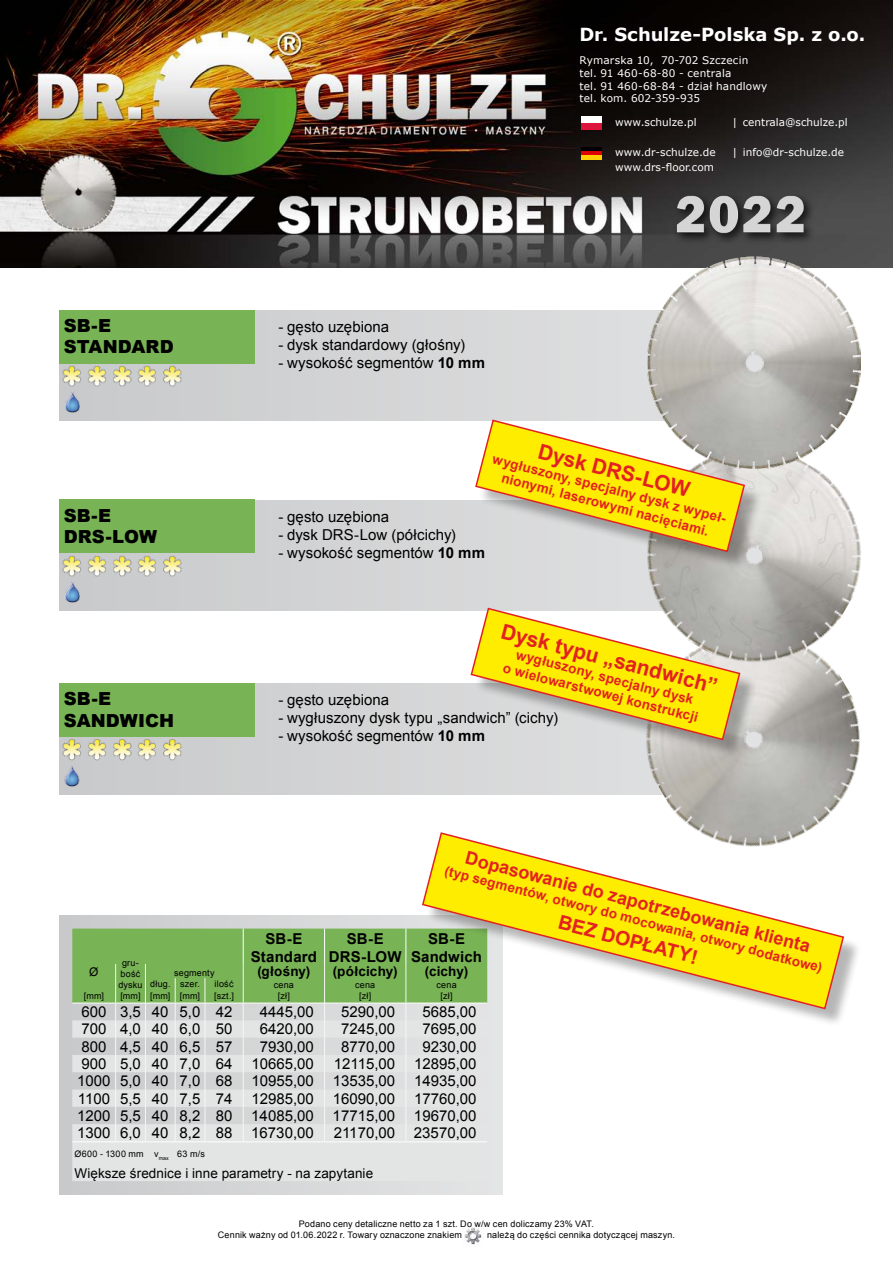
<style>
.page{position:relative;width:893px;height:1263px;background:#fff}
.page>*{position:absolute;margin:0;border:0;box-sizing:border-box;transform-origin:0 0}
.t1{font:700 21px "Arial";color:#e32121}
.t2{font:700 19.5px "Arial";color:#e32121}
.t3{font:900 18px/21.6px "Arial";letter-spacing:.005em;color:#000}
.t4{font:700 18px "Arial";color:#e32121}
.t5{font:700 18px "Verdana";letter-spacing:-.005em;color:#fff}
.t6{font:15px "Arial";color:#000}
.t7{font:700 15px/18px "Arial";letter-spacing:.01em;color:#000;text-align:center}
.t8{font:700 13.5px/16.2px "Arial";color:#e32121;text-align:center}
.t9{font:13.5px "Arial";letter-spacing:.005em;color:#000}
.t10{font:700 13.5px "Arial";letter-spacing:.01em;color:#000}
.t11{font:12px "Arial";color:#000}
.t12{font:10.5px/12.6px "Verdana";color:#fff}
.t13{font:9px/10.8px "Arial";letter-spacing:.02em;color:#000}
.s1{font-weight:700}
</style>
<div class="page">
<img style="left:0;top:0;width:893px;height:268px">
<div style="left:581px;top:147px;width:20px;height:12px;background:#000"></div>
<div style="left:581px;top:151px;width:20px;height:8px;background:#d00"></div>
<hr style="left:581px;top:155px;width:20px;height:4px;background:#ffce00">
<div style="left:581px;top:117px;width:20px;height:12px;background:#fff"></div>
<div style="left:581px;top:123px;width:20px;height:6px;background:#dc143c"></div>
<img style="left:464px;top:1227px;width:18px;height:18px">
<div style="left:60px;top:310px;width:773px;height:111px;background:#d5d6d7"></div>
<div style="left:60px;top:500px;width:773px;height:111px;background:#d3d4d5"></div>
<div style="left:60px;top:684px;width:773px;height:110px;background:#d3d3d5"></div>
<div style="left:60px;top:916px;width:443px;height:279px;background:linear-gradient(to right,#c8c9cb,#e4e5e5)"></div>
<div style="left:72px;top:1142px;width:415px;height:39px;background:#e3e4e4"></div>
<svg style="left:72px;top:928px;width:415px;height:214px;background:#bdd0b4"></svg>
<div style="left:60px;top:310px;width:195px;height:53px;background:#78b355"></div>
<div style="left:60px;top:499px;width:195px;height:53px;background:#78b355"></div>
<div style="left:59px;top:684px;width:196px;height:53px;background:#78b355"></div>
<img style="left:674px;top:181px;width:176px;height:75px">
<img style="left:608px;top:701px;width:252px;height:130px">
<img style="left:649px;top:469px;width:212px;height:232px">
<img style="left:647px;top:256px;width:213px;height:213px">
<div style="left:425px;top:835px;width:437px;height:192px;background:#000;opacity:.29"></div>
<svg style="left:421px;top:831px;width:424px;height:179px"></svg>
<div style="left:478px;top:423px;width:285px;height:147px;background:#000;opacity:.29"></div>
<svg style="left:475px;top:419px;width:271px;height:134px"></svg>
<div style="left:474px;top:611px;width:284px;height:147px;background:#000;opacity:.29"></div>
<svg style="left:470px;top:607px;width:271px;height:134px"></svg>
<img style="left:60px;top:737px;width:122px;height:25px">
<img style="left:59px;top:762px;width:22px;height:26px">
<img style="left:60px;top:553px;width:122px;height:25px">
<img style="left:60px;top:363px;width:125px;height:26px">
<img style="left:60px;top:579px;width:21px;height:25px">
<img style="left:60px;top:389px;width:25px;height:25px">
<p class="t5" style="left:579px;top:22px;width:287px">Dr. Schulze-Polska Sp. z o.o.</p>
<p class="t12" style="left:579px;top:54px;width:190px">Rymarska 10, 70-702 Szczecin tel. 91 460-68-80 - centrala<br>tel. 91 460-68-84 - dział handlowy tel. kom. 602-359-935</p>
<p class="t12" style="left:615px;top:116px;width:83px">www.schulze.pl</p>
<p class="t12" style="left:732px;top:116px;width:117px">| centrala@schulze.pl</p>
<p class="t12" style="left:615px;top:146px;width:102px">www.dr-schulze.de</p>
<p class="t12" style="left:732px;top:146px;width:113px">| info@dr-schulze.de</p>
<p class="t12" style="left:615px;top:161px;width:100px">www.drs-floor.com</p>
<p class="t3" style="left:64px;top:314px;width:112px">SB-E<br>STANDARD</p>
<p class="t6" style="left:278px;top:317px;width:112px">- gęsto uzębiona</p>
<p class="t6" style="left:278px;top:335px;width:188px">- dysk standardowy (głośny)</p>
<p class="t6" style="left:278px;top:353px;width:208px">- wysokość segmentów <span class="s1">10 mm</span></p>
<p class="t3" style="left:64px;top:504px;width:95px">SB-E<br>DRS-LOW</p>
<h1 class="t1" style="left:542px;top:438px;width:158px;rotate:14deg">Dysk DRS-LOW</h1>
<p class="t8" style="left:494px;top:452px;width:251px;rotate:14deg">wygłuszony, specjalny dysk z wypeł-</p>
<p class="t8" style="left:503px;top:471px;width:215px;rotate:14deg">nionymi, laserowymi nacięciami.</p>
<p class="t6" style="left:278px;top:507px;width:112px">- gęsto uzębiona</p>
<p class="t6" style="left:278px;top:525px;width:179px">- dysk DRS-Low (półcichy)</p>
<p class="t6" style="left:278px;top:543px;width:208px">- wysokość segmentów <span class="s1">10 mm</span></p>
<p class="t3" style="left:64px;top:687px;width:112px">SB-E<br>SANDWICH</p>
<h1 class="t1" style="left:505px;top:618px;width:224px;rotate:14deg">Dysk typu „sandwich”</h1>
<p class="t8" style="left:509px;top:645px;width:202px;rotate:14deg">wygłuszony, specjalny dysk<br>o wielowarstwowej konstrukcji</p>
<p class="t6" style="left:278px;top:690px;width:112px">- gęsto uzębiona</p>
<p class="t6" style="left:278px;top:708px;width:281px">- wygłuszony dysk typu „sandwich” (cichy)</p>
<p class="t6" style="left:278px;top:726px;width:208px">- wysokość segmentów <span class="s1">10 mm</span></p>
<p class="t4" style="left:469px;top:844px;width:357px;rotate:15deg">Dopasowanie do zapotrzebowania klienta</p>
<p class="t8" style="left:446px;top:864px;width:391px;rotate:14deg">(typ segmentów, otwory do mocowania, otwory dodatkowe)</p>
<h2 class="t2" style="left:562px;top:910px;width:145px;rotate:14deg">BEZ DOPŁATY!</h2>
<p class="t7" style="left:251px;top:930px;width:68px">SB-E<br>Standard</p>
<p class="t7" style="left:329px;top:930px;width:74px">SB-E<br>DRS-LOW</p>
<p class="t7" style="left:411px;top:930px;width:72px">SB-E<br>Sandwich</p>
<p class="t13" style="left:118px;top:958px;width:26px;text-align:center">gru&shy;bość dysku</p>
<p class="t11" style="left:89px;top:964px;width:11px">Ø</p>
<p class="t13" style="left:174px;top:967px;width:42px">segmenty</p>
<p class="t10" style="left:257px;top:962px;width:55px">(głośny)</p>
<p class="t10" style="left:333px;top:962px;width:66px">(półcichy)</p>
<p class="t10" style="left:425px;top:962px;width:45px">(cichy)</p>
<p class="t13" style="left:150px;top:978px;width:51px">dług. szer.</p>
<p class="t13" style="left:215px;top:978px;width:20px">ilość</p>
<p class="t13" style="left:274px;top:979px;width:22px">cena</p>
<p class="t13" style="left:355px;top:979px;width:22px">cena</p>
<p class="t13" style="left:436px;top:979px;width:22px">cena</p>
<p class="t13" style="left:84px;top:990px;width:22px">[mm]</p>
<p class="t13" style="left:120px;top:990px;width:81px">[mm] [mm] [mm]</p>
<p class="t13" style="left:214px;top:990px;width:21px">[szt.]</p>
<p class="t13" style="left:278px;top:990px;width:13px">[zł]</p>
<p class="t13" style="left:359px;top:990px;width:13px">[zł]</p>
<p class="t13" style="left:441px;top:990px;width:13px">[zł]</p>
<p class="t6" style="left:81px;top:1002px;width:152px">600 3,5 40 5,0 42</p>
<p class="t6" style="left:260px;top:1002px;width:56px">4445,00</p>
<p class="t6" style="left:341px;top:1002px;width:56px">5290,00</p>
<p class="t6" style="left:422px;top:1002px;width:56px">5685,00</p>
<p class="t6" style="left:81px;top:1019px;width:152px">700 4,0 40 6,0 50</p>
<p class="t6" style="left:260px;top:1019px;width:56px">6420,00</p>
<p class="t6" style="left:341px;top:1019px;width:56px">7245,00</p>
<p class="t6" style="left:422px;top:1019px;width:56px">7695,00</p>
<p class="t6" style="left:81px;top:1037px;width:152px">800 4,5 40 6,5 57</p>
<p class="t6" style="left:260px;top:1037px;width:56px">7930,00</p>
<p class="t6" style="left:341px;top:1037px;width:56px">8770,00</p>
<p class="t6" style="left:422px;top:1037px;width:56px">9230,00</p>
<p class="t6" style="left:81px;top:1054px;width:152px">900 5,0 40 7,0 64</p>
<p class="t6" style="left:251px;top:1054px;width:64px">10665,00</p>
<p class="t6" style="left:334px;top:1054px;width:63px">12115,00</p>
<p class="t6" style="left:414px;top:1054px;width:64px">12895,00</p>
<p class="t6" style="left:77px;top:1071px;width:157px">1000 5,0 40 7,0 68</p>
<p class="t6" style="left:251px;top:1071px;width:64px">10955,00</p>
<p class="t6" style="left:333px;top:1071px;width:64px">13535,00</p>
<p class="t6" style="left:414px;top:1071px;width:64px">14935,00</p>
<p class="t6" style="left:78px;top:1088px;width:156px">1100 5,5 40 7,5 74</p>
<p class="t6" style="left:251px;top:1088px;width:64px">12985,00</p>
<p class="t6" style="left:333px;top:1088px;width:64px">16090,00</p>
<p class="t6" style="left:414px;top:1088px;width:64px">17760,00</p>
<p class="t6" style="left:77px;top:1106px;width:157px">1200 5,5 40 8,2 80</p>
<p class="t6" style="left:251px;top:1106px;width:64px">14085,00</p>
<p class="t6" style="left:333px;top:1106px;width:64px">17715,00</p>
<p class="t6" style="left:414px;top:1106px;width:64px">19670,00</p>
<p class="t6" style="left:77px;top:1123px;width:157px">1300 6,0 40 8,2 88</p>
<p class="t6" style="left:251px;top:1123px;width:64px">16730,00</p>
<p class="t6" style="left:334px;top:1123px;width:63px">21170,00</p>
<p class="t6" style="left:414px;top:1123px;width:64px">23570,00</p>
<p class="t13" style="left:74px;top:1148px;width:132px">Ø600 - 1300 mm v<sub>max</sub> 63 m/s</p>
<p class="t9" style="left:74px;top:1164px;width:300px">Większe średnice i inne parametry - na zapytanie</p>
<p class="t13" style="left:218px;top:1218px;width:378px;text-indent:81px">Podano ceny detaliczne netto za 1 szt. Do w/w cen doliczamy 23% VAT.<br>Cennik ważny od 01.06.2022 r. Towary oznaczone znakiem</p>
<p class="t13" style="left:487px;top:1229px;width:189px">należą do części cennika dotyczącej maszyn.</p>
</div>
